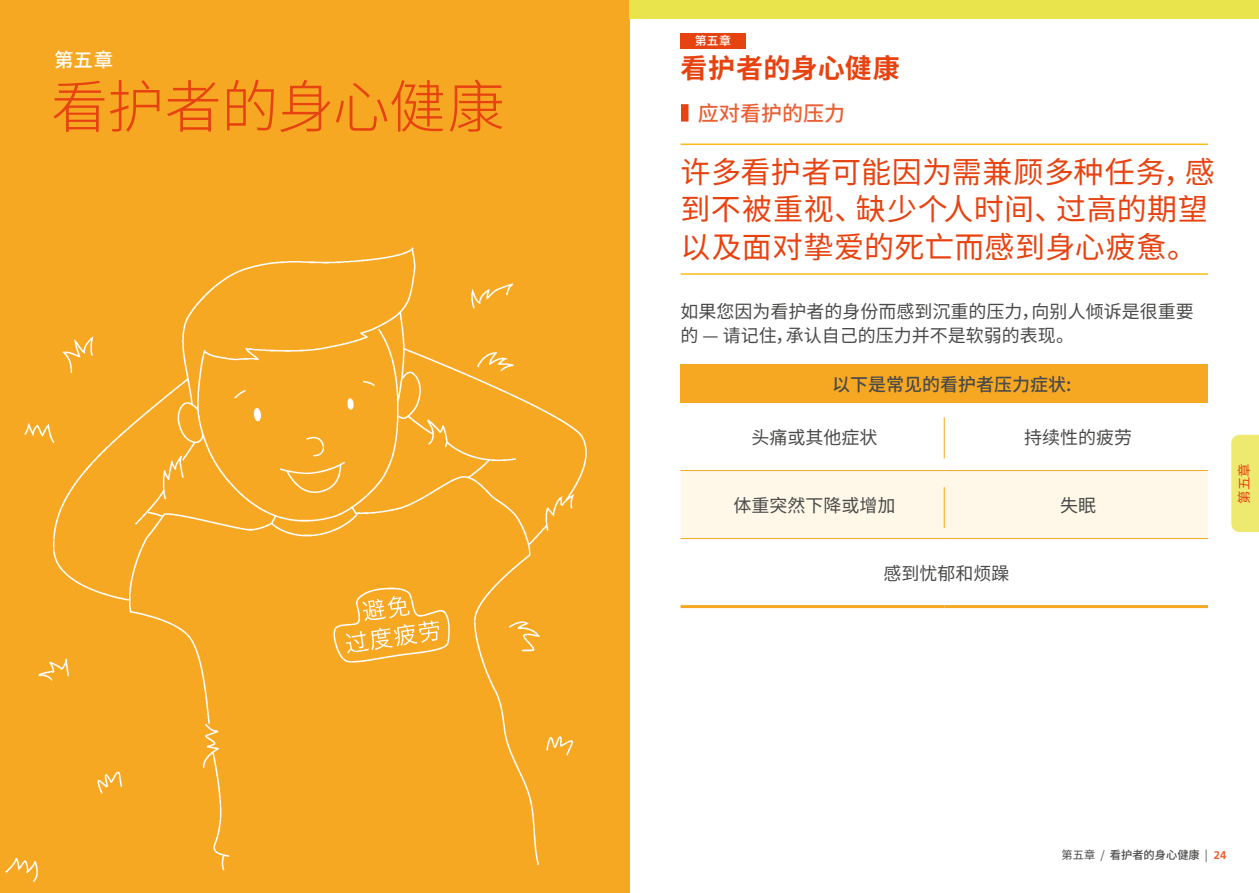
<style>
.page{position:relative;width:1259px;height:893px;background:#fff}
.page>*{position:absolute;margin:0;border:0;box-sizing:border-box;transform-origin:0 0}
.t1{font:300 57px "Noto Sans SC";letter-spacing:-.015em;color:#e74310}
.t2{font:30px/37.5px "Noto Sans SC";letter-spacing:.015em;color:#e74310}
.t3{font:700 27px "Noto Sans SC";letter-spacing:.015em;color:#e74310}
.t4{font:500 21px "Noto Sans SC";color:#eb5f34}
.t5{font:500 19.5px "Noto Sans SC";color:#fff}
.t6{font:18px/24px "Noto Sans SC";color:#4a4a49}
.t7{font:500 18px "Noto Sans SC";color:#4a4a49}
.t8{font:13.5px "Noto Sans SC";color:#e74310}
.t9{font:500 12px "Noto Sans SC";color:#fff}
.t10{font:500 11.25px "Noto Sans SC";color:#4a4a49}
.t11{font:700 11.25px "Frutiger CE";color:#eb5f34}
.s1{font-weight:400}
</style>
<div class="page">
<div style="left:0;top:0;width:629px;height:893px;background:#f7a823"></div>
<div style="left:680px;top:364px;width:528px;height:38px;background:#f7a823"></div>
<div style="left:680px;top:471px;width:528px;height:67px;background:#fff8e8"></div>
<hr style="left:680px;top:605px;width:264px;height:3px;background:#f7a823">
<hr style="left:944px;top:605px;width:264px;height:3px;background:#f7a823">
<hr style="left:680px;top:470px;width:264px;height:1px;background:#f7a823">
<hr style="left:944px;top:470px;width:264px;height:1px;background:#f7a823">
<hr style="left:680px;top:538px;width:264px;height:1px;background:#f7a823">
<hr style="left:944px;top:538px;width:264px;height:1px;background:#f7a823">
<hr style="left:944px;top:417px;width:1px;height:41px;background:#f7a823">
<hr style="left:944px;top:487px;width:1px;height:41px;background:#f7a823">
<div style="left:629px;top:0;width:630px;height:18px;background:#eae44c"></div>
<div style="left:680px;top:33px;width:65px;height:16px;background:#e74310"></div>
<div style="left:1231px;top:435px;width:28px;height:97px;background:#eeea70"></div>
<hr style="left:680px;top:144px;width:528px;height:1px;background:#fcbd1b">
<hr style="left:680px;top:273px;width:528px;height:2px;background:#fcbd1b">
<div style="left:681px;top:104px;width:7px;height:18px;background:#e74310"></div>
<img style="left:5px;top:247px;width:582px;height:635px">
<p class="t9" style="left:695px;top:34px;width:38px">第五章</p>
<p class="t5" style="left:54px;top:48px;width:60px">第五章</p>
<h3 class="t3" style="left:680px;top:53px;width:221px">看护者的身心健康</h3>
<h1 class="t1" style="left:51px;top:75px;width:455px">看护者的身心健康</h1>
<p class="t4" style="left:698px;top:101px;width:148px">应对看护的压力</p>
<h2 class="t2" style="left:680px;top:154px;width:536px">许多看护者可能因为需兼顾多种任务，感到不被重视、缺少个人时间、过高的期望以及面对挚爱的死亡而感到身心疲惫。</h2>
<p class="t6" style="left:680px;top:300px;width:515px">如果您因为看护者的身份而感到沉重的压力，向别人倾诉是很重要的 — 请记住，承认自己的压力并不是软弱的表现。</p>
<p class="t7" style="left:832px;top:374px;width:241px">以下是常见的看护者压力症状:</p>
<p class="t6" style="left:751px;top:425px;width:127px">头痛或其他症状</p>
<p class="t6" style="left:1024px;top:425px;width:109px">持续性的疲劳</p>
<p class="t6" style="left:733px;top:493px;width:163px">体重突然下降或增加</p>
<p class="t6" style="left:1060px;top:493px;width:37px">失眠</p>
<p class="t6" style="left:883px;top:561px;width:127px">感到忧郁和烦躁</p>
<p class="t8" style="left:1236px;top:504px;width:42px;rotate:-90deg">第五章</p>
<p class="t10" style="left:1061px;top:849px;width:148px"><span class="s1">第五章 /</span> 看护者的身心健康 <span class="s1">|</span></p>
<p class="t11" style="left:1214px;top:848px;width:14px">24</p>
</div>
